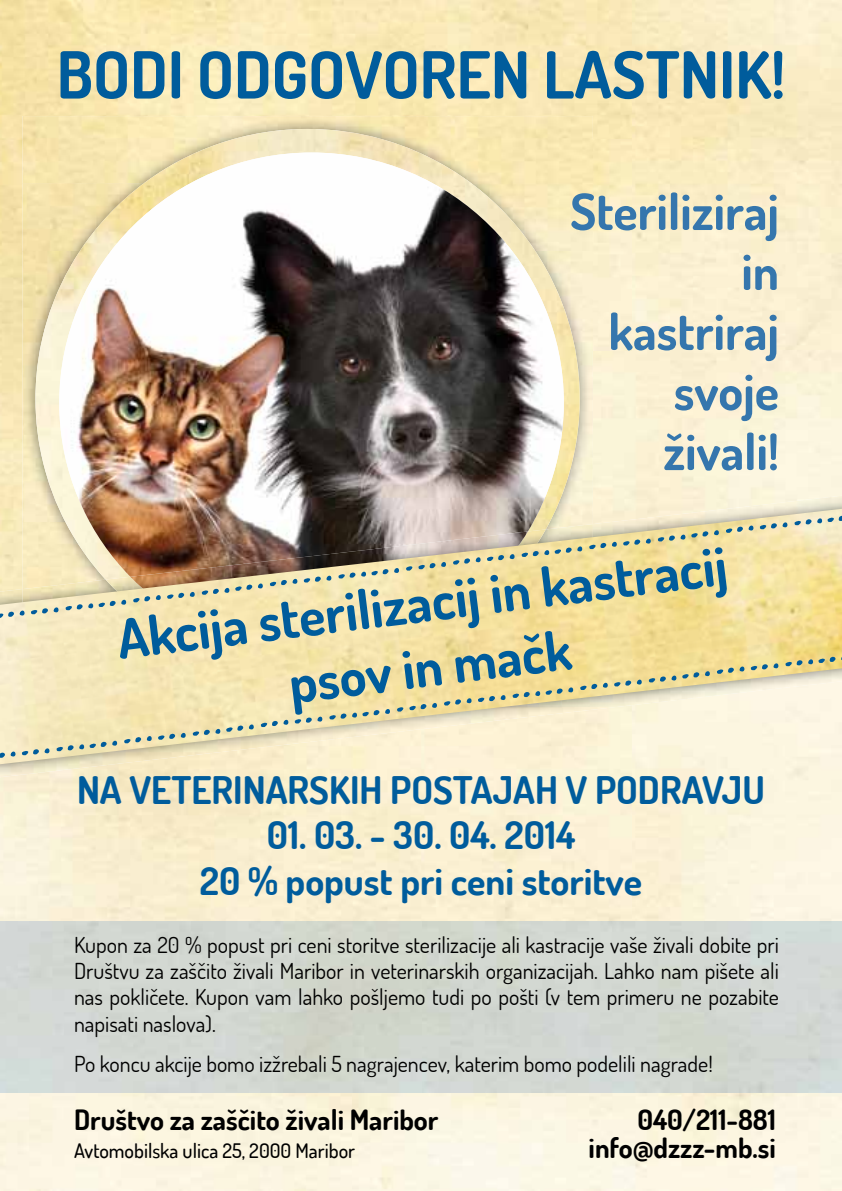
<style>
.page{position:relative;width:842px;height:1191px;background:#fff}
.page>*{position:absolute;margin:0;border:0;box-sizing:border-box;transform-origin:0 0}
.t1{font:700 64.8px "Dosis";color:#005c9c}
.t2{font:700 54px/64.8px "Dosis";color:#005c9c;text-align:center}
.t3{font:700 50px/60px "Dosis";color:#3576ad;text-align:right}
.t4{font:700 38px/45.6px "Dosis";color:#005c9c;text-align:center}
.t5{font:700 28px/28px "Dosis";color:#000;text-align:right}
.t6{font:22px/26.4px "Dosis";color:#000;text-align:justify}
.t7{font:500 20px "Dosis";color:#000}
</style>
<div class="page">
<img style="left:0;top:140px;width:23px;height:369px">
<img style="left:23px;top:116px;width:427px;height:67px">
<img style="left:35px;top:152px;width:545px;height:357px">
<img style="left:59px;top:403px;width:505px;height:106px">
<img style="left:0;top:509px;width:842px;height:255px">
<svg style="left:226px;top:724px;width:28px;height:8px"></svg>
<svg style="left:261px;top:719px;width:27px;height:8px"></svg>
<svg style="left:295px;top:716px;width:27px;height:7px"></svg>
<svg style="left:329px;top:709px;width:61px;height:10px"></svg>
<svg style="left:397px;top:706px;width:6px;height:6px"></svg>
<svg style="left:0;top:751px;width:16px;height:7px"></svg>
<svg style="left:22px;top:748px;width:28px;height:7px"></svg>
<svg style="left:56px;top:744px;width:28px;height:7px"></svg>
<svg style="left:90px;top:740px;width:27px;height:8px"></svg>
<svg style="left:124px;top:736px;width:28px;height:7px"></svg>
<svg style="left:158px;top:732px;width:28px;height:8px"></svg>
<svg style="left:193px;top:728px;width:27px;height:8px"></svg>
<svg style="left:682px;top:671px;width:28px;height:8px"></svg>
<svg style="left:717px;top:666px;width:27px;height:8px"></svg>
<svg style="left:751px;top:663px;width:27px;height:7px"></svg>
<svg style="left:785px;top:655px;width:57px;height:11px"></svg>
<svg style="left:409px;top:703px;width:28px;height:7px"></svg>
<svg style="left:444px;top:698px;width:28px;height:8px"></svg>
<svg style="left:478px;top:695px;width:28px;height:7px"></svg>
<svg style="left:512px;top:691px;width:28px;height:7px"></svg>
<svg style="left:546px;top:687px;width:27px;height:8px"></svg>
<svg style="left:580px;top:682px;width:28px;height:8px"></svg>
<svg style="left:614px;top:679px;width:28px;height:7px"></svg>
<svg style="left:649px;top:675px;width:27px;height:7px"></svg>
<svg style="left:235px;top:583px;width:28px;height:8px"></svg>
<svg style="left:270px;top:578px;width:27px;height:8px"></svg>
<svg style="left:304px;top:575px;width:27px;height:8px"></svg>
<svg style="left:338px;top:568px;width:61px;height:11px"></svg>
<svg style="left:0;top:610px;width:25px;height:8px"></svg>
<svg style="left:31px;top:607px;width:28px;height:7px"></svg>
<svg style="left:66px;top:603px;width:27px;height:7px"></svg>
<svg style="left:99px;top:599px;width:27px;height:8px"></svg>
<svg style="left:133px;top:595px;width:28px;height:7px"></svg>
<svg style="left:167px;top:592px;width:28px;height:7px"></svg>
<svg style="left:202px;top:588px;width:27px;height:7px"></svg>
<svg style="left:691px;top:530px;width:28px;height:8px"></svg>
<svg style="left:726px;top:525px;width:27px;height:8px"></svg>
<svg style="left:760px;top:522px;width:27px;height:7px"></svg>
<svg style="left:794px;top:515px;width:48px;height:10px"></svg>
<svg style="left:406px;top:562px;width:40px;height:9px"></svg>
<svg style="left:453px;top:557px;width:28px;height:8px"></svg>
<svg style="left:487px;top:554px;width:28px;height:7px"></svg>
<svg style="left:522px;top:550px;width:27px;height:7px"></svg>
<svg style="left:555px;top:546px;width:27px;height:8px"></svg>
<svg style="left:589px;top:541px;width:28px;height:8px"></svg>
<svg style="left:623px;top:538px;width:28px;height:8px"></svg>
<svg style="left:658px;top:534px;width:27px;height:8px"></svg>
<h1 class="t1" style="left:57px;top:33px;width:730px">BODI ODGOVOREN LASTNIK!</h1>
<h3 class="t3" style="left:570px;top:181px;width:210px">Steriliziraj in kastriraj svoje živali!</h3>
<h2 class="t2" style="left:113px;top:606px;width:615px;rotate:-7deg">Akcija sterilizacij in kastracij psov in mačk</h2>
<h3 class="t4" style="left:77px;top:766px;width:689px">NA VETERINARSKIH POSTAJAH V PODRAVJU</h3>
<h3 class="t4" style="left:200px;top:811px;width:444px">01. 03. - 30. 04. 2014<br>20 % popust pri ceni storitve</h3>
<p class="t6" style="left:74px;top:930px;width:706px">Kupon za 20 % popust pri ceni storitve sterilizacije ali kastracije vaše živali dobite pri Društvu za zaščito živali Maribor in veterinarskih organizacijah. Lahko nam pišete ali nas pokličete. Kupon vam lahko pošljemo tudi po pošti (v tem primeru ne pozabite napisati naslova).</p>
<p class="t6" style="left:74px;top:1050px;width:640px">Po koncu akcije bomo izžrebali 5 nagrajencev, katerim bomo podelili nagrade!</p>
<p class="t5" style="left:74px;top:1105px;width:366px">Društvo za zaščito živali Maribor</p>
<p class="t7" style="left:74px;top:1137px;width:283px">Avtomobilska ulica 25, 2000 Maribor</p>
<p class="t5" style="left:589px;top:1105px;width:189px">040/211-881 info@dzzz-mb.si</p>
</div>
